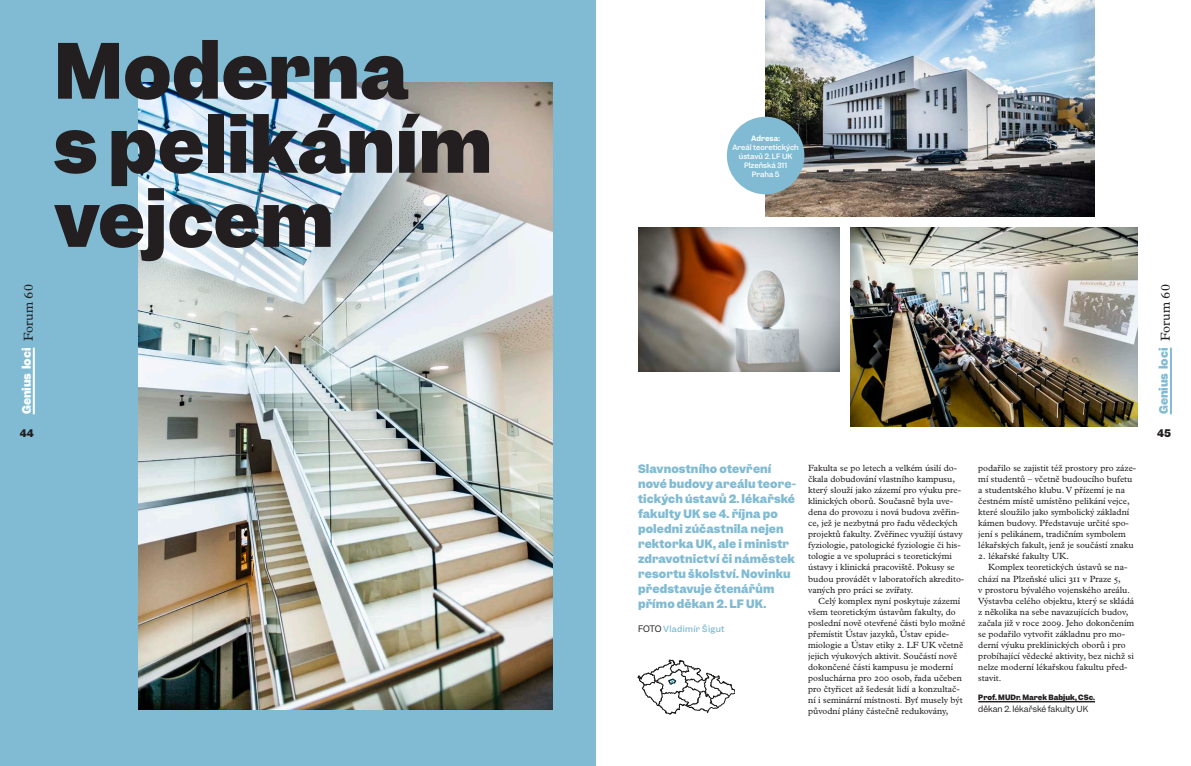
<style>
.page{position:relative;width:1191px;height:766px;background:#fff}
.page>*{position:absolute;margin:0;border:0;box-sizing:border-box;transform-origin:0 0}
.t1{font:700 72px/74px "Garnett";color:#231f20}
.t2{font:300 13px "Tabac Sans";color:#209aba}
.t3{font:700 11px/15px "Garnett";letter-spacing:.01em;color:#80bbd3}
.t4{font:700 11px "Garnett";color:#fff}
.t5{font:700 10px "Garnett";color:#231f20}
.t6{font:9px/11.1px "Plantin Super";color:#231f20}
.t7{font:8px "Garnett";color:#231f20}
.t8{font:500 8px "Garnett";letter-spacing:.04em;color:#80bbd3}
.t9{font:500 7px/9px "Garnett";color:#fff;text-align:center}
.t10{font:700 7px "Garnett";color:#231f20}
.t11{font:600 7px "Garnett";letter-spacing:.01em;color:#fff}
.s1{font-family:"Plantin Super";font-weight:400;font-size:13px;color:#231f20}
.s2{font-weight:400;font-size:8.5px;color:#231f20}
</style>
<div class="page">
<div style="left:0;top:0;width:595px;height:765px;background:#80bbd3"></div>
<hr style="left:33px;top:347px;width:2px;height:67px;background:#fff">
<img style="left:139px;top:82px;width:414px;height:627px">
<hr style="left:1170px;top:347px;width:2px;height:67px;background:#80bbd3">
<svg style="left:637px;top:659px;width:97px;height:55px"></svg>
<img style="left:638px;top:227px;width:201px;height:144px">
<img style="left:765px;top:0;width:329px;height:216px">
<img style="left:850px;top:227px;width:287px;height:199px">
<div style="left:727px;top:117px;width:77px;height:77px;background:#80bbd3;border-radius:50%"></div>
<hr style="left:978px;top:700px;width:117px;height:2px;background:#231f20">
<p class="t4" style="left:19px;top:414px;width:131px;rotate:-90deg">Genius loci <span class="s1">Forum 60</span></p>
<p class="t5" style="left:20px;top:426px;width:15px">44</p>
<h1 class="t1" style="left:54px;top:35px;width:440px">Moderna spelikáním vejcem</h1>
<p class="t11" style="left:751px;top:134px;width:30px">Adresa:</p>
<p class="t9" style="left:732px;top:143px;width:68px">Areál teoretických ústavů 2. LF UK<br>Plzeňská 311<br>Praha 5</p>
<p class="t3" style="left:638px;top:461px;width:160px">Slavnostního otevření nové budovy areálu teore&shy;tických ústavů 2. lékařské fakulty UK se 4. října po poledni zúčastnila nejen rektorka UK, ale i ministr zdravotnictví či náměstek resortu školství. Novinku představuje čtenářům přímo děkan 2. LF UK.</p>
<p class="t8" style="left:638px;top:623px;width:88px"><span class="s2">FOTO</span> Vladimír Šigut</p>
<h2 class="t2" style="left:669px;top:673px;width:9px">×</h2>
<p class="t6" style="left:808px;top:461px;width:157px">Fakulta se po letech a velkém úsilí do&shy;čkala dobudování vlastního kampusu, který slouží jako zázemí pro výuku pre&shy;klinických oborů. Současně byla uve&shy;dena do provozu i nová budova zvěřin&shy;ce, jež je nezbytná pro řadu vědeckých projektů fakulty. Zvěřinec využijí ústavy fyziologie, patologické fyziologie či his&shy;tologie a ve spolupráci s teoretickými ústavy i klinická pracoviště. Pokusy se budou provádět v laboratořích akredito&shy;vaných pro práci se zvířaty.</p>
<p class="t6" style="left:808px;top:594px;width:159px;text-indent:10px">Celý komplex nyní poskytuje zázemí všem teoretickým ústavům fakulty, do poslední nově otevřené části bylo možné přemístit Ústav jazyků, Ústav epide&shy;miologie a Ústav etiky 2. LF UK včetně jejich výukových aktivit. Součástí nově dokončené části kampusu je moderní posluchárna pro 200 osob, řada učeben pro čtyřicet až šedesát lidí a konzultač&shy;ní i seminární místnosti. Byť musely být původní plány částečně redukovány,</p>
<p class="t6" style="left:978px;top:461px;width:159px">podařilo se zajistit též prostory pro záze&shy;mí studentů – včetně budoucího bufetu a studentského klubu. V přízemí je na čestném místě umístěno pelikání vejce, které sloužilo jako symbolický základní kámen budovy. Představuje určité spo&shy;jení s pelikánem, tradičním symbolem lékařských fakult, jenž je součástí znaku</p>
<p class="t6" style="left:978px;top:550px;width:92px">2. lékařské fakulty UK.</p>
<p class="t6" style="left:988px;top:561px;width:141px">Komplex teoretických ústavů se na-</p>
<p class="t6" style="left:978px;top:572px;width:144px">chází na Plzeňské ulici 311 v Praze 5,</p>
<p class="t6" style="left:978px;top:583px;width:153px">v prostoru bývalého vojenského areálu.</p>
<p class="t6" style="left:978px;top:594px;width:157px">Výstavba celého objektu, který se skládá</p>
<p class="t6" style="left:978px;top:605px;width:152px">z několika na sebe navazujících budov,</p>
<p class="t6" style="left:978px;top:616px;width:157px">začala již v roce 2009. Jeho dokončením</p>
<p class="t6" style="left:978px;top:627px;width:148px">se podařilo vytvořit základnu pro mo-</p>
<p class="t6" style="left:978px;top:638px;width:149px">derní výuku preklinických oborů i pro</p>
<p class="t6" style="left:978px;top:649px;width:157px">probíhající vědecké aktivity, bez nichž si</p>
<p class="t6" style="left:978px;top:660px;width:151px">nelze moderní lékařskou fakultu před-</p>
<p class="t6" style="left:978px;top:671px;width:25px">stavit.</p>
<p class="t10" style="left:978px;top:692px;width:118px">Prof. MUDr. Marek Babjuk, CSc.</p>
<p class="t7" style="left:978px;top:703px;width:112px">děkan 2. lékařské fakulty UK</p>
<p class="t3" style="left:1156px;top:414px;width:131px;rotate:-90deg">Genius loci <span class="s1">Forum 60</span></p>
<p class="t5" style="left:1157px;top:426px;width:15px">45</p>
</div>
